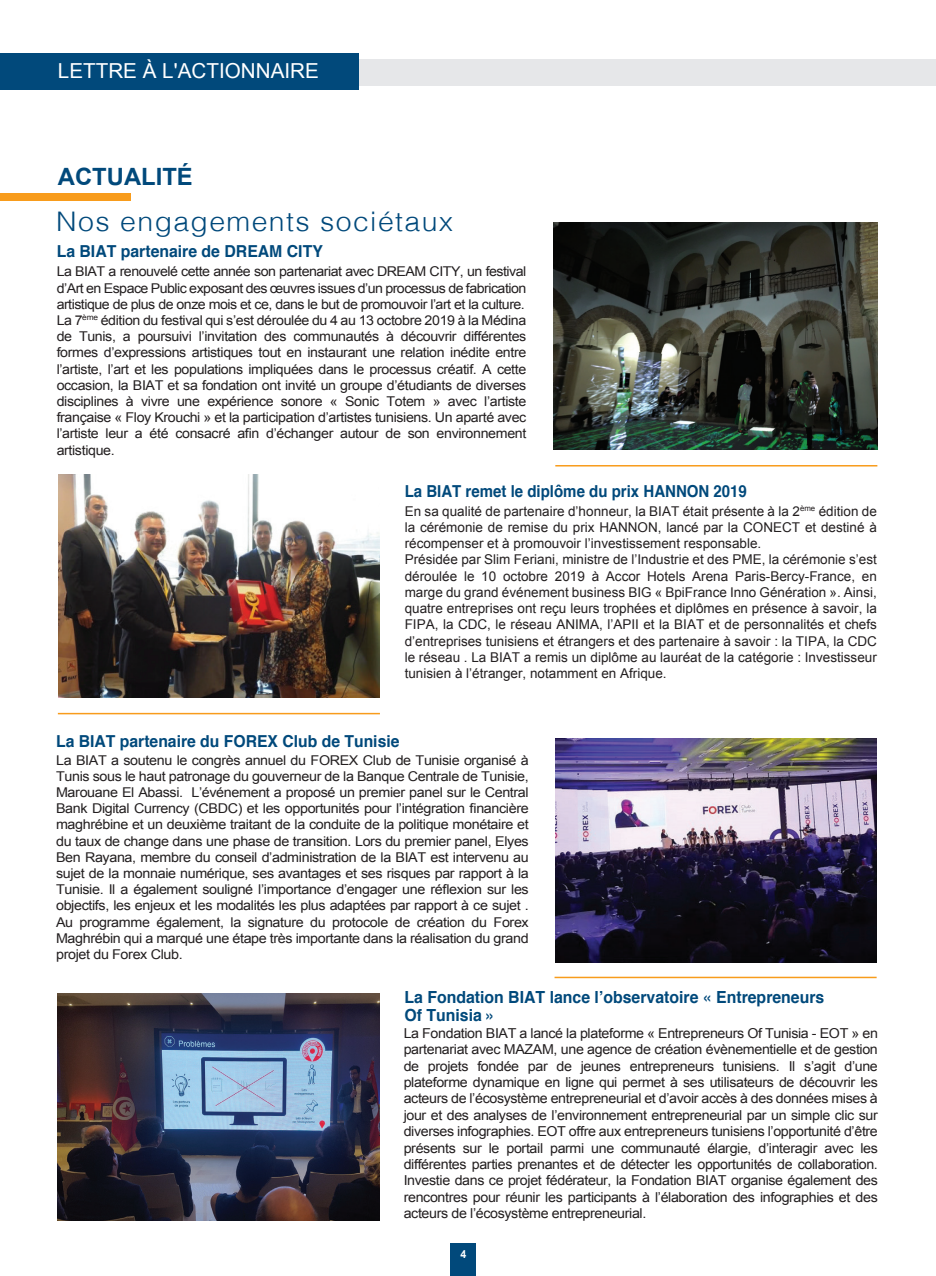
<style>
.page{position:relative;width:936px;height:1276px;background:#fff}
.page>*{position:absolute;margin:0;border:0;box-sizing:border-box;transform-origin:0 0}
.t1{font:300 27px "Helvetica";letter-spacing:.05em;color:#01497b;scale:1.05 1}
.t2{font:700 23.85px "Arial";color:#01497b}
.t3{font:20.7px "Arial";color:#fff}
.t4{font:700 16.65px/18.3px "Helvetica";color:#01497b;scale:.95 1}
.t5{font:700 16.5px "Helvetica";color:#01497b;scale:.91 1}
.t6{font:700 16.5px "Helvetica";color:#01497b;scale:.95 1}
.t7{font:700 16.5px "Helvetica";color:#01497b;scale:.96 1}
.t8{font:13.65px/16.4px "Arial";letter-spacing:-.025em;color:#231f20;text-align:justify;scale:1.04 1}
.t9{font:13.5px/16.2px "Arial";color:#231f20;text-align:justify;scale:1.06 1}
.t10{font:13.5px/16.2px "Arial";color:#231f20;text-align:justify;scale:1.05 1}
.t11{font:13.5px/16.2px "Arial";color:#231f20}
.t12{font:700 11.1px "Arial";color:#fff;scale:.94 1}
</style>
<div class="page">
<div style="left:305px;top:59px;width:630px;height:27px;background:#e6e7e9"></div>
<div style="left:0;top:54px;width:358px;height:36px;background:#01497b"></div>
<hr style="left:554px;top:976px;width:322px;height:2px;background:#f89c1c">
<hr style="left:555px;top:465px;width:322px;height:1px;background:#f89c1c">
<hr style="left:58px;top:713px;width:322px;height:1px;background:#f89c1c">
<div style="left:450px;top:1244px;width:26px;height:32px;background:#01497b"></div>
<div style="left:0;top:193px;width:131px;height:7px;background:#f89c1c"></div>
<img style="left:553px;top:222px;width:324px;height:228px">
<img style="left:58px;top:994px;width:322px;height:226px">
<img style="left:555px;top:738px;width:321px;height:224px">
<img style="left:59px;top:474px;width:320px;height:223px">
<h3 class="t3" style="left:58px;top:58px;width:262px">LETTRE À L'ACTIONNAIRE</h3>
<h2 class="t2" style="left:58px;top:161px;width:136px">ACTUALITÉ</h2>
<h1 class="t1" style="left:56px;top:198px;width:379px">Nos engagements sociétaux</h1>
<p class="t10" style="left:57px;top:264px;width:449px">La BIAT a renouvelé cette année son partenariat avec DREAM CITY, un festival d’Art en Espace Public exposant des œuvres issues d’un processus de fabrication artistique de plus de onze mois et ce, dans le but de promouvoir l’art et la culture.<br>La 7<sup>ème</sup> édition du festival qui s’est déroulée du 4 au 13 octobre 2019 à la Médina de Tunis, a poursuivi l’invitation des communautés à découvrir différentes formes d’expressions artistiques tout en instaurant une relation inédite entre l’artiste, l’art et les populations impliquées dans le processus créatif. A cette occasion, la BIAT et sa fondation ont invité un groupe d’étudiants de diverses disciplines à vivre une expérience sonore « Sonic Totem » avec l’artiste française « Floy Krouchi » et la participation d’artistes tunisiens. Un aparté avec l’artiste leur a été consacré afin d’échanger autour de son environnement artistique.</p>
<p class="t5" style="left:404px;top:478px;width:377px">La BIAT remet le diplôme du prix HANNON 2019</p>
<p class="t11" style="left:404px;top:503px;width:473px">En sa qualité de partenaire d’honneur, la BIAT était présente à la 2<sup>ème</sup> édition de la cérémonie de remise du prix HANNON, lancé par la CONECT et destiné à récompenser et à promouvoir l’investissement responsable.<br>Présidée par Slim Feriani, ministre de l’Industrie et des PME, la cérémonie s’est déroulée le 10 octobre 2019 à Accor Hotels Arena Paris-Bercy-France, en marge du grand événement business BIG « BpiFrance Inno Génération ». Ainsi, quatre entreprises ont reçu leurs trophées et diplômes en présence à savoir, la FIPA, la CDC, le réseau ANIMA, l’APII et la BIAT et de personnalités et chefs d’entreprises tunisiens et étrangers et des partenaire à savoir : la TIPA, la CDC le réseau . La BIAT a remis un diplôme au lauréat de la catégorie : Investisseur tunisien à l’étranger, notamment en Afrique.</p>
<p class="t7" style="left:57px;top:238px;width:279px">La BIAT partenaire de DREAM CITY</p>
<p class="t6" style="left:56px;top:728px;width:363px">La BIAT partenaire du FOREX Club de Tunisie</p>
<p class="t9" style="left:56px;top:752px;width:447px">La BIAT a soutenu le congrès annuel du FOREX Club de Tunisie organisé à Tunis sous le haut patronage du gouverneur de la Banque Centrale de Tunisie, Marouane El Abassi. L’événement a proposé un premier panel sur le Central Bank Digital Currency (CBDC) et les opportunités pour l’intégration financière maghrébine et un deuxième traitant de la conduite de la politique monétaire et du taux de change dans une phase de transition. Lors du premier panel, Elyes Ben Rayana, membre du conseil d’administration de la BIAT est intervenu au sujet de la monnaie numérique, ses avantages et ses risques par rapport à la Tunisie. Il a également souligné l’importance d’engager une réflexion sur les objectifs, les enjeux et les modalités les plus adaptées par rapport à ce sujet .<br>Au programme également, la signature du protocole de création du Forex Maghrébin qui a marqué une étape très importante dans la réalisation du grand projet du Forex Club.</p>
<p class="t4" style="left:404px;top:988px;width:443px">La Fondation BIAT lance l’observatoire « Entrepreneurs<br>Of Tunisia »</p>
<p class="t8" style="left:403px;top:1025px;width:457px">La Fondation BIAT a lancé la plateforme « Entrepreneurs Of Tunisia - EOT » en partenariat avec MAZAM, une agence de création évènementielle et de gestion de projets fondée par de jeunes entrepreneurs tunisiens. Il s’agit d’une plateforme dynamique en ligne qui permet à ses utilisateurs de découvrir les acteurs de l’écosystème entrepreneurial et d’avoir accès à des données mises à jour et des analyses de l’environnement entrepreneurial par un simple clic sur diverses infographies. EOT offre aux entrepreneurs tunisiens l’opportunité d’être présents sur le portail parmi une communauté élargie, d’interagir avec les différentes parties prenantes et de détecter les opportunités de collaboration.<br>Investie dans ce projet fédérateur, la Fondation BIAT organise également des rencontres pour réunir les participants à l’élaboration des infographies et des acteurs de l’écosystème entrepreneurial.</p>
<p class="t12" style="left:460px;top:1246px;width:8px">4</p>
</div>
